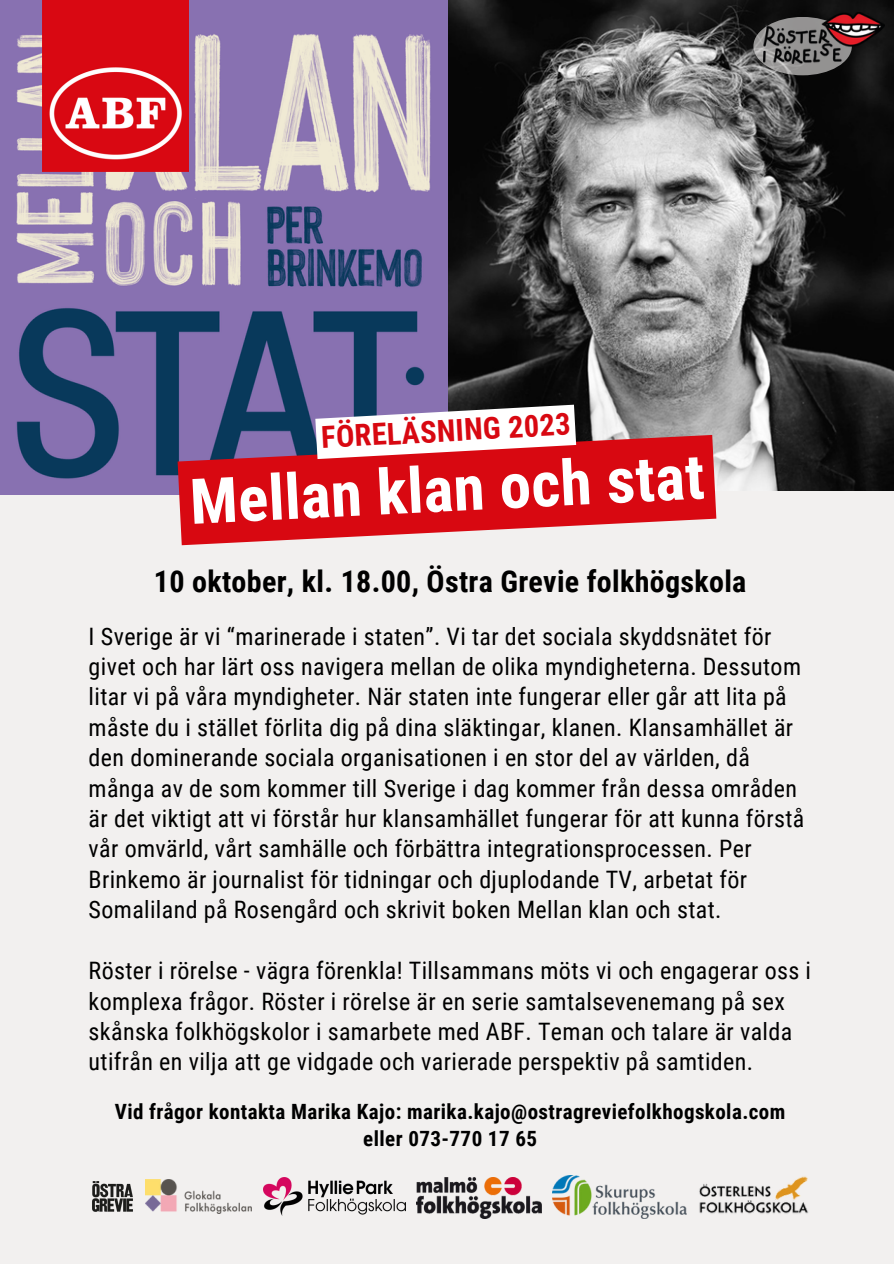
<style>
.page{position:relative;width:894px;height:1264px;background:#fff}
.page>*{position:absolute;margin:0;border:0;box-sizing:border-box;transform-origin:0 0}
.t1{font:700 63px "Roboto Condensed";color:#fff}
.t2{font:700 30.3px "Roboto Condensed";color:#d80811}
.t3{font:700 30px "Roboto Condensed";letter-spacing:.01em;color:#000}
.t4{font:24px/30.5px "Roboto Condensed";letter-spacing:.015em;color:#000}
.t5{font:700 21px/27px "Roboto Condensed";letter-spacing:.02em;color:#000;text-align:center}
</style>
<div class="page">
<div style="left:0;top:0;width:893px;height:1263px;background:#f2f0ef"></div>
<img style="left:447px;top:0;width:446px;height:490px">
<img style="left:0;top:0;width:447px;height:494px">
<img style="left:42px;top:0;width:147px;height:171px">
<img style="left:92px;top:1181px;width:41px;height:31px">
<img style="left:146px;top:1179px;width:106px;height:34px">
<img style="left:263px;top:1177px;width:142px;height:38px">
<img style="left:416px;top:1177px;width:125px;height:41px">
<img style="left:552px;top:1175px;width:134px;height:43px">
<img style="left:699px;top:1176px;width:110px;height:38px">
<svg style="left:753px;top:17px;width:98px;height:58px"></svg>
<img style="left:763px;top:13px;width:121px;height:50px">
<svg style="left:177px;top:435px;width:539px;height:110px;background:#d32e38"></svg>
<svg style="left:315px;top:404px;width:261px;height:55px"></svg>
<p class="t2" style="left:320px;top:420px;width:251px;rotate:-3deg">FÖRELÄSNING 2023</p>
<p class="t1" style="left:188px;top:466px;width:516px;rotate:-3deg">Mellan klan och stat</p>
<p class="t3" style="left:154px;top:564px;width:593px">10 oktober, kl. 18.00, Östra Grevie folkhögskola</p>
<p class="t4" style="left:89px;top:621px;width:717px">I Sverige är vi “marinerade i staten”. Vi tar det sociala skyddsnätet för givet och har lärt oss navigera mellan de olika myndigheterna. Dessutom litar vi på våra myndigheter. När staten inte fungerar eller går att lita på måste du i stället förlita dig på dina släktingar, klanen. Klansamhället är den dominerande sociala organisationen i en stor del av världen, då många av de som kommer till Sverige i dag kommer från dessa områden är det viktigt att vi förstår hur klansamhället fungerar för att kunna förstå vår omvärld, vårt samhälle och förbättra integrationsprocessen. Per Brinkemo är journalist för tidningar och djuplodande TV, arbetat för Somaliland på Rosengård och skrivit boken Mellan klan och stat.</p>
<p class="t4" style="left:89px;top:955px;width:723px">Röster i rörelse - vägra förenkla! Tillsammans möts vi och engagerar oss i komplexa frågor. Röster i rörelse är en serie samtalsevenemang på sex skånska folkhögskolor i samarbete med ABF. Teman och talare är valda utifrån en vilja att ge vidgade och varierade perspektiv på samtiden.</p>
<p class="t5" style="left:115px;top:1098px;width:671px">Vid frågor kontakta Marika Kajo: marika.kajo@ostragreviefolkhogskola.com eller 073-770 17 65</p>
</div>
